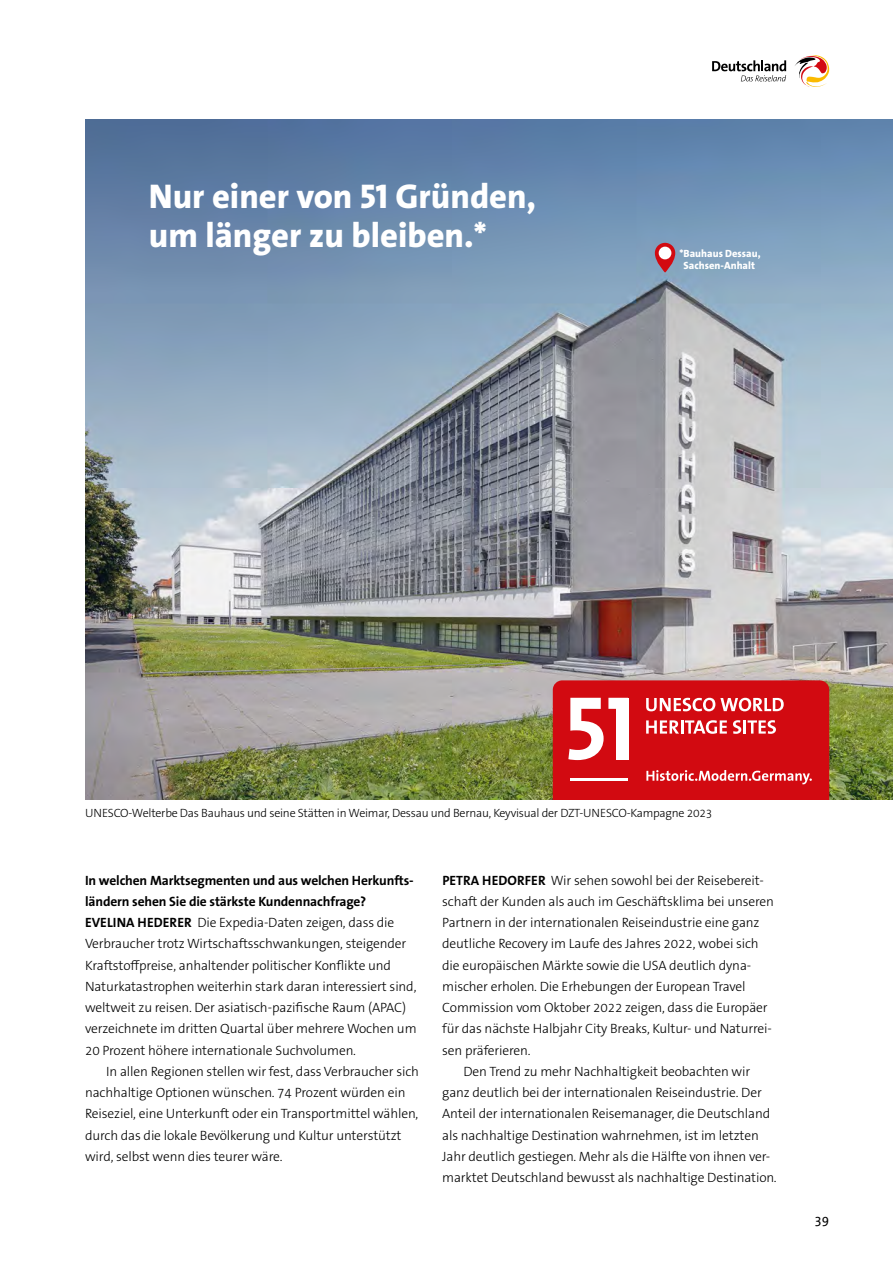
<style>
.page{position:relative;width:893px;height:1263px;background:#fff}
.page>*{position:absolute;margin:0;border:0;box-sizing:border-box;transform-origin:0 0}
.t1{font:34.5px/39px "The Sans LP8 Ex Bld";color:#fff}
.Copy_mit_Einzug{font:13.5px/21.3px "The Sans LP3 Lig";letter-spacing:-.01em;color:#000}
.t2{font:13.5px/21.3px "The Sans LP7 Bld";letter-spacing:-.01em;color:#000}
.Copy_ohne_Einzug{font:13.5px "The Sans LP3 Lig";letter-spacing:-.01em;color:#000}
.t3{font:13.5px "The Sans LP5 Plain";color:#000}
.t4{font:12px "The Sans LP3 Lig";letter-spacing:-.02em;color:#000}
.t5{font:10.5px/12px "The Sans LP8 Ex Bld";color:#fff;text-align:center}
.s1{font-family:"The Sans LP7 Bld"}
</style>
<div class="page">
<img style="left:85px;top:119px;width:808px;height:680px">
<svg style="left:655px;top:243px;width:20px;height:30px"></svg>
<div style="left:659px;top:247px;width:12px;height:12px;background:#fff;border-radius:50%"></div>
<svg style="left:553px;top:680px;width:276px;height:119px;background:#d82c32"></svg>
<svg style="left:795px;top:55px;width:34px;height:32px"></svg>
<svg style="left:712px;top:60px;width:74px;height:21px"></svg>
<p class="t1" style="left:149px;top:177px;width:389px">Nur einer von 51 Gründen, um länger zu bleiben.*</p>
<p class="t5" style="left:679px;top:247px;width:83px">*Bauhaus Dessau,<br>Sachsen-Anhalt</p>
<p class="t4" style="left:85px;top:805px;width:629px">UNESCO-Welterbe Das Bauhaus und seine Stätten in Weimar, Dessau und Bernau, Keyvisual der DZT-UNESCO-Kampagne 2023</p>
<h2 class="t2" style="left:85px;top:869px;width:330px">In welchen Marktsegmenten und aus welchen Herkunfts&shy;ländern sehen Sie die stärkste Kundennachfrage?</h2>
<p class="Copy_ohne_Einzug" style="left:85px;top:914px;width:311px"><span class="s1">EVELINA HEDERER</span> Die Expedia-Daten zeigen, dass die</p>
<p class="Copy_mit_Einzug" style="left:85px;top:933px;width:333px">Verbraucher trotz Wirtschaftsschwankungen, steigender Kraftstoffpreise, anhaltender politischer Konflikte und Naturkatastrophen weiterhin stark daran interessiert sind, weltweit zu reisen. Der asiatisch-pazifische Raum (APAC) verzeichnete im dritten Quartal über mehrere Wochen um 20 Prozent höhere internationale Suchvolumen.</p>
<p class="Copy_mit_Einzug" style="left:85px;top:1061px;width:336px;text-indent:21px">In allen Regionen stellen wir fest, dass Verbraucher sich nachhaltige Optionen wünschen. 74 Prozent würden ein Reiseziel, eine Unterkunft oder ein Transportmittel wählen, durch das die lokale Bevölkerung und Kultur unterstützt wird, selbst wenn dies teurer wäre.</p>
<p class="Copy_mit_Einzug" style="left:442px;top:869px;width:323px"><span class="s1">PETRA HEDORFER</span> Wir sehen sowohl bei der Reisebereit-</p>
<p class="Copy_mit_Einzug" style="left:442px;top:891px;width:333px">schaft der Kunden als auch im Geschäftsklima bei unseren Partnern in der internationalen Reiseindustrie eine ganz deutliche Recovery im Laufe des Jahres 2022, wobei sich die europäischen Märkte sowie die USA deutlich dyna&shy;mischer erholen. Die Erhebungen der European Travel Commission vom Oktober 2022 zeigen, dass die Europäer für das nächste Halbjahr City Breaks, Kultur- und Naturrei&shy;sen präferieren.</p>
<p class="Copy_mit_Einzug" style="left:442px;top:1061px;width:336px;text-indent:21px">Den Trend zu mehr Nachhaltigkeit beobachten wir ganz deutlich bei der internationalen Reiseindustrie. Der Anteil der internationalen Reisemanager, die Deutschland als nachhaltige Destination wahrnehmen, ist im letzten Jahr deutlich gestiegen. Mehr als die Hälfte von ihnen ver&shy;marktet Deutschland bewusst als nachhaltige Destination.</p>
<p class="t3" style="left:814px;top:1211px;width:16px">39</p>
</div>
